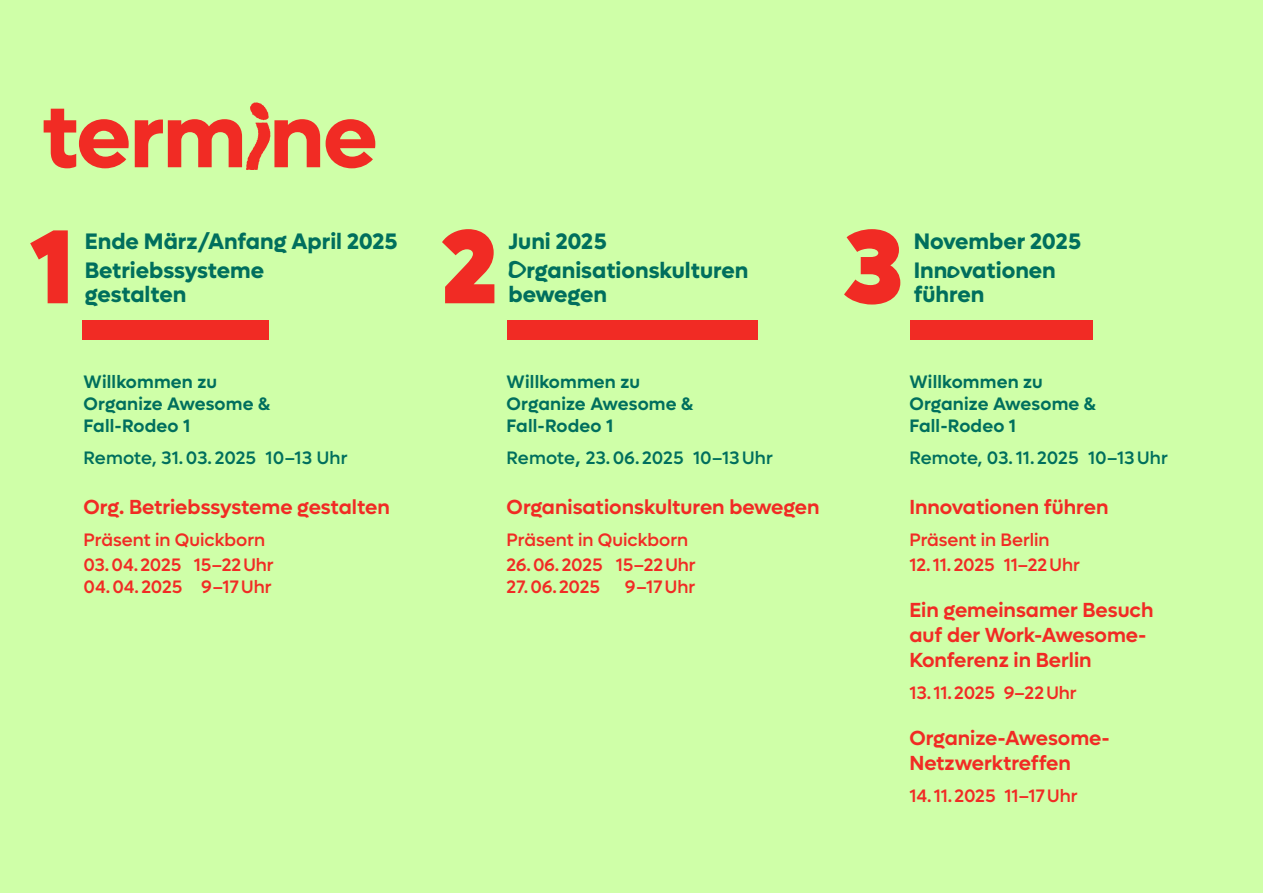
<style>
.page{position:relative;width:1263px;height:893px;background:#cfffa8}
.page>*{position:absolute;margin:0;border:0;box-sizing:border-box;transform-origin:0 0}
.lufga_titel{font:900 105.6px "Lufga";color:#f12b24}
.t1{font:700 92.1px "Lufga";letter-spacing:-.02em;color:#f12b24}
.lufga_titel-2{font:700 22.5px/29.4px "Lufga";color:#006f5d}
.TITEL{font:600 20.4px/25.2px "Lufga";color:#f12b24}
.termin{font:500 18.15px "Lufga";color:#f12b24}
.TITEL-2{font:600 18.15px/22.2px "Lufga";letter-spacing:.01em;color:#006f5d}
.grundtext{font:500 18.15px "Lufga";letter-spacing:.01em;color:#006f5d}
.grundtext-2{font:500 18.15px "Lufga";color:#f12b24}
.TITEL-3{font:500 18.15px "Lufga";color:#f12b24}
.s1{font-family:"Mole Display";font-weight:400;font-size:101.25px}
.s2{font-family:"Mole Display";font-weight:400;font-size:25.5px}
.s3{font-size:20.4px}
</style>
<div class="page">
<div style="left:83px;top:321px;width:186px;height:19px;background:#f12b24"></div>
<div style="left:507px;top:321px;width:251px;height:19px;background:#f12b24"></div>
<div style="left:910px;top:321px;width:183px;height:19px;background:#f12b24"></div>
<p class="t1" style="left:41px;top:81px;width:338px">term<span class="s1">i</span>ne</p>
<p class="lufga_titel" style="left:30px;top:202px;width:46px">1</p>
<p class="lufga_titel-2" style="left:85px;top:226px;width:314px">Ende März/Anfang April 2025<br>Betriebssysteme</p>
<p class="lufga_titel-2" style="left:85px;top:280px;width:103px">gestalten</p>
<p class="TITEL-2" style="left:84px;top:370px;width:188px">Willkommen zu<br>Organize Awesome &amp;<br>Fall-Rodeo 1</p>
<p class="grundtext" style="left:84px;top:447px;width:265px">Remote, 31.03. 2025 10–13 Uhr</p>
<p class="TITEL" style="left:84px;top:494px;width:308px">Org. Betriebssysteme gestalten</p>
<p class="grundtext-2" style="left:84px;top:529px;width:183px">Präsent in Quickborn</p>
<p class="termin" style="left:84px;top:554px;width:191px">03.04.2025 15–22Uhr</p>
<p class="termin" style="left:84px;top:576px;width:189px">04.04.2025 9–17Uhr</p>
<p class="lufga_titel" style="left:442px;top:202px;width:58px">2</p>
<p class="lufga_titel-2" style="left:509px;top:226px;width:241px">Juni 2025<br><span class="s2">O</span>rganisationskulturen</p>
<p class="lufga_titel-2" style="left:509px;top:280px;width:100px">bewegen</p>
<p class="lufga_titel" style="left:843px;top:202px;width:61px">3</p>
<p class="lufga_titel-2" style="left:914px;top:226px;width:169px">November 2025<br>Inn<span class="s2">o</span>vationen</p>
<p class="lufga_titel-2" style="left:914px;top:280px;width:72px">führen</p>
<p class="TITEL-2" style="left:507px;top:370px;width:188px">Willkommen zu<br>Organize Awesome &amp;<br>Fall-Rodeo 1</p>
<p class="grundtext" style="left:507px;top:447px;width:268px">Remote<span class="s3">,</span> 23.06. 2025 10–13Uhr</p>
<p class="TITEL" style="left:507px;top:494px;width:314px">Organisationskulturen bewegen</p>
<p class="grundtext-2" style="left:507px;top:529px;width:183px">Präsent in Quickborn</p>
<p class="termin" style="left:507px;top:554px;width:191px">26.06.2025 15–22Uhr</p>
<p class="termin" style="left:507px;top:576px;width:95px">27.06.2025</p>
<p class="termin" style="left:625px;top:576px;width:71px">9–17Uhr</p>
<p class="TITEL-2" style="left:909px;top:370px;width:188px">Willkommen zu<br>Organize Awesome &amp;<br>Fall-Rodeo 1</p>
<p class="grundtext" style="left:909px;top:447px;width:260px">Remote, 03.11. 2025 10–13Uhr</p>
<p class="TITEL" style="left:909px;top:494px;width:200px">Innovationen führen</p>
<p class="termin" style="left:909px;top:529px;width:142px">Präsent in Berlin</p>
<p class="termin" style="left:909px;top:554px;width:172px">12.11.2025 11–22Uhr</p>
<p class="TITEL" style="left:909px;top:597px;width:246px">Ein gemeinsamer Besuch auf der Work-Awesome-<br>Konferenz in Berlin</p>
<p class="TITEL-3" style="left:909px;top:682px;width:169px">13.11.2025 9–22Uhr</p>
<p class="TITEL" style="left:909px;top:725px;width:202px">Organize-Awesome-</p>
<p class="TITEL" style="left:909px;top:751px;width:163px">Netzwerktreffen</p>
<p class="termin" style="left:909px;top:785px;width:170px">14.11.2025 11–17Uhr</p>
</div>
